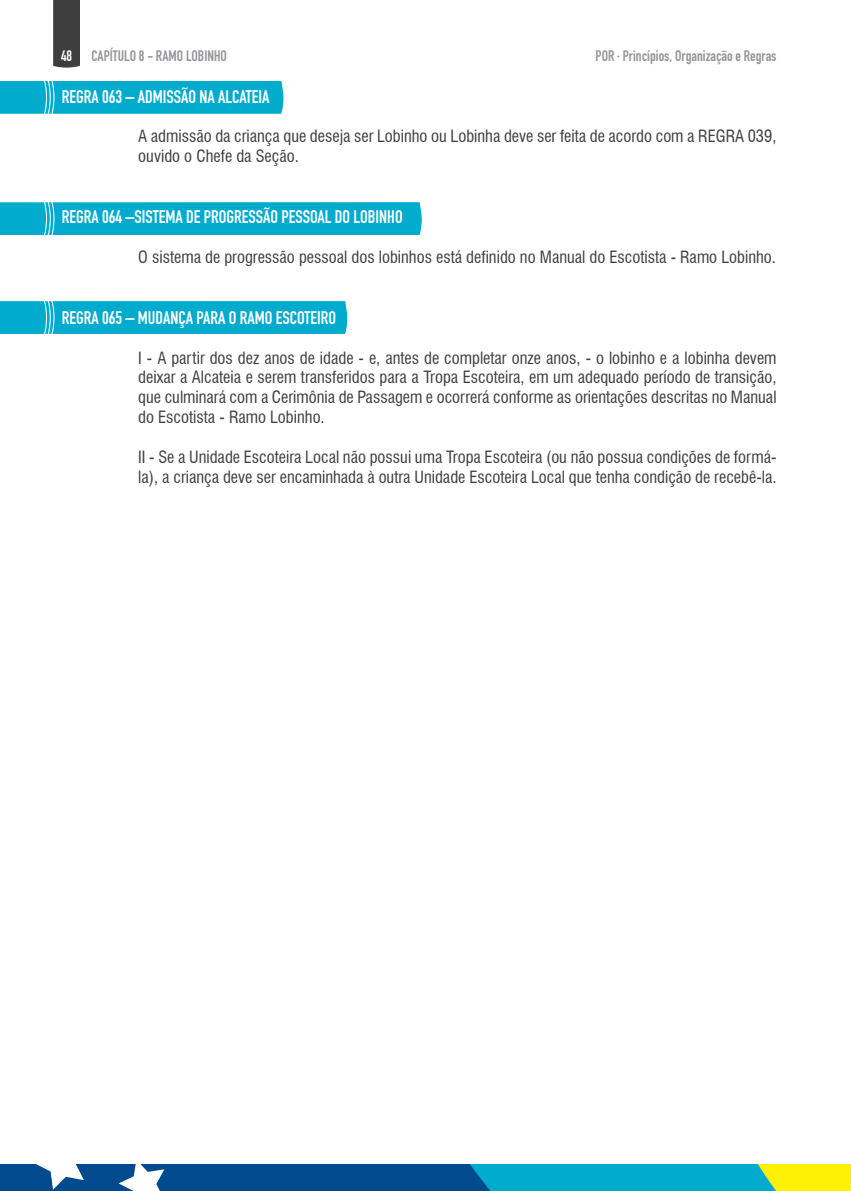
<style>
.page{position:relative;width:851px;height:1191px;background:#fff}
.page>*{position:absolute;margin:0;border:0;box-sizing:border-box;transform-origin:0 0}
.Títulos{font:18px "DIN Engschrift Std";color:#fff}
.Texto_NORMAL{font:condensed 16.5px/19.8px "Swiss 721 BT";color:#3e3e3f}
.t1{font:15px "DIN Engschrift Std";color:#939598}
.t2{font:15px "DIN Engschrift Std";color:#fff}
</style>
<div class="page">
<div style="left:53px;top:0;width:27px;height:68px;background:#3e3e3f"></div>
<svg style="left:0;top:1164px;width:850px;height:27px;background:#26849b"></svg>
<svg style="left:0;top:301px;width:347px;height:33px;background:#04accd"></svg>
<div style="left:0;top:81px;width:283px;height:33px;background:#00abcd"></div>
<div style="left:0;top:202px;width:421px;height:33px;background:#00abcd"></div>
<p class="t2" style="left:61px;top:47px;width:13px">48</p>
<p class="t1" style="left:91px;top:47px;width:137px">CAPÍTULO 8 - RAMO LOBINHO</p>
<p class="t1" style="left:595px;top:47px;width:182px">POR · Princípios, Organização e Regras</p>
<p class="Títulos" style="left:62px;top:86px;width:209px">REGRA 063 – ADMISSÃO NA ALCATEIA</p>
<p class="Texto_NORMAL" style="left:138px;top:126px;width:639px">A admissão da criança que deseja ser Lobinho ou Lobinha deve ser feita de acordo com a REGRA 039, ouvido o Chefe da Seção.</p>
<p class="Títulos" style="left:62px;top:206px;width:342px">REGRA 064 –SISTEMA DE PROGRESSÃO PESSOAL DO LOBINHO</p>
<p class="Texto_NORMAL" style="left:138px;top:247px;width:639px">O sistema de progressão pessoal dos lobinhos está definido no Manual do Escotista - Ramo Lobinho.</p>
<p class="Títulos" style="left:62px;top:307px;width:276px">REGRA 065 – MUDANÇA PARA O RAMO ESCOTEIRO</p>
<p class="Texto_NORMAL" style="left:138px;top:348px;width:639px;text-align:justify">I - A partir dos dez anos de idade - e, antes de completar onze anos, - o lobinho e a lobinha devem deixar a Alcateia e serem transferidos para a Tropa Escoteira, em um adequado período de transição, que culminará com a Cerimônia de Passagem e ocorrerá conforme as orientações descritas no Manual do Escotista - Ramo Lobinho.</p>
<p class="Texto_NORMAL" style="left:138px;top:447px;width:639px">II - Se a Unidade Escoteira Local não possui uma Tropa Escoteira (ou não possua condições de formá&shy;la), a criança deve ser encaminhada à outra Unidade Escoteira Local que tenha condição de recebê-la.</p>
</div>
